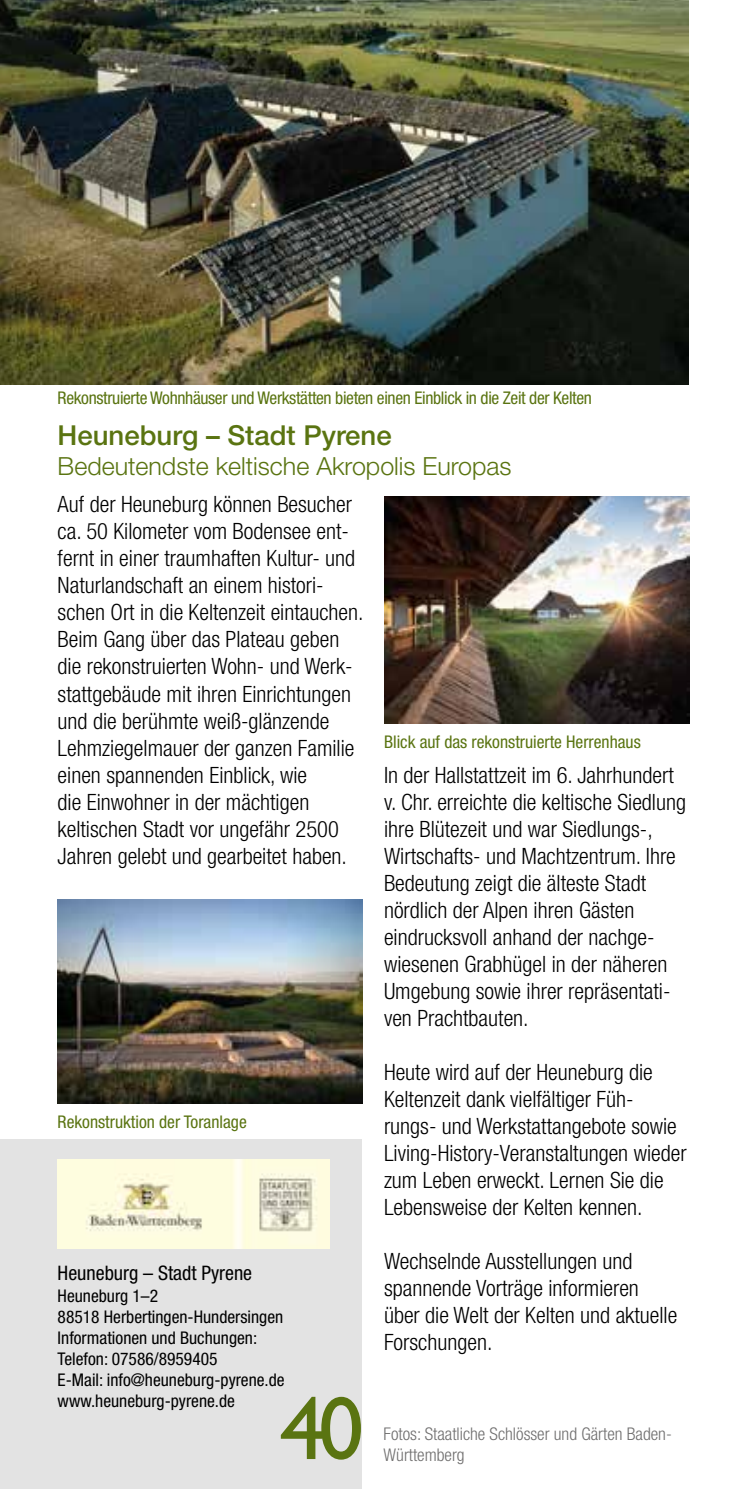
<style>
.page{position:relative;width:745px;height:1489px;background:#fff}
.page>*{position:absolute;margin:0;border:0;box-sizing:border-box;transform-origin:0 0}
.t1{font:90px "Gill Sans";color:#5a7411}
.t2{font:500 27.5px "Helvetica Neue LT Pro";color:#5a7411}
.t3{font:300 25px "Helvetica Neue LT Pro";color:#5a7411}
.t4{font:300 condensed 22.5px/27px "Helvetica Neue LT Pro";color:#000}
.t5{font:condensed 20px "Helvetica Neue LT Pro";color:#000}
.t6{font:condensed 17.5px/21px "Helvetica Neue LT Pro";color:#000}
.t7{font:condensed 17.5px "Helvetica Neue LT Pro";letter-spacing:-.02em;color:#5a7411}
.t8{font:condensed 17.5px "Helvetica Neue LT Pro";color:#5a7411}
.t9{font:300 condensed 17.5px/21px "Helvetica Neue LT Pro";color:#706f6f}
</style>
<div class="page">
<img style="left:0;top:0;width:687px;height:384px">
<div style="left:0;top:1139px;width:361px;height:349px;background:#e3e3e3"></div>
<img style="left:58px;top:1159px;width:271px;height:89px">
<img style="left:58px;top:899px;width:304px;height:204px">
<img style="left:384px;top:496px;width:304px;height:227px">
<p class="t7" style="left:58px;top:388px;width:535px">Rekonstruierte Wohnhäuser und Werkstätten bieten einen Einblick in die Zeit der Kelten</p>
<p class="t2" style="left:58px;top:419px;width:335px">Heuneburg – Stadt Pyrene</p>
<p class="t3" style="left:58px;top:451px;width:455px">Bedeutendste keltische Akropolis Europas</p>
<p class="t4" style="left:58px;top:490px;width:307px">Auf der Heuneburg können Besucher ca. 50 Kilometer vom Bodensee ent&shy;fernt in einer traumhaften Kultur- und Naturlandschaft an einem histori&shy;schen Ort in die Keltenzeit eintauchen.<br>Beim Gang über das Plateau geben die rekonstruierten Wohn- und Werk&shy;stattgebäude mit ihren Einrichtungen und die berühmte weiß-glänzende Lehmziegelmauer der ganzen Familie einen spannenden Einblick, wie<br>die Einwohner in der mächtigen keltischen Stadt vor ungefähr 2500<br>Jahren gelebt und gearbeitet haben.</p>
<p class="t8" style="left:58px;top:1111px;width:190px">Rekonstruktion der Toranlage</p>
<p class="t5" style="left:58px;top:1261px;width:196px">Heuneburg – Stadt Pyrene</p>
<p class="t6" style="left:58px;top:1284px;width:228px">Heuneburg 1–2<br>88518 Herbertingen-Hundersingen<br>Informationen und Buchungen:<br>Telefon: 07586/8959405<br>E-Mail: info@heuneburg-pyrene.de www.heuneburg-pyrene.de</p>
<h1 class="t1" style="left:279px;top:1375px;width:85px">40</h1>
<p class="t8" style="left:384px;top:731px;width:258px">Blick auf das rekonstruierte Herrenhaus</p>
<p class="t4" style="left:384px;top:761px;width:303px">In der Hallstattzeit im 6. Jahrhundert v. Chr. erreichte die keltische Siedlung ihre Blütezeit und war Siedlungs-, Wirtschafts- und Machtzentrum. Ihre Bedeutung zeigt die älteste Stadt nördlich der Alpen ihren Gästen eindrucksvoll anhand der nachge&shy;wiesenen Grabhügel in der näheren Umgebung sowie ihrer repräsentati&shy;ven Prachtbauten.</p>
<p class="t4" style="left:384px;top:1058px;width:304px">Heute wird auf der Heuneburg die Keltenzeit dank vielfältiger Füh&shy;rungs- und Werkstattangebote sowie Living-History-Veranstaltungen wieder zum Leben erweckt. Lernen Sie die Lebensweise der Kelten kennen.</p>
<p class="t4" style="left:384px;top:1247px;width:295px">Wechselnde Ausstellungen und spannende Vorträge informieren über die Welt der Kelten und aktuelle<br>Forschungen.</p>
<p class="t9" style="left:383px;top:1423px;width:289px">Fotos: Staatliche Schlösser und Gärten Baden-<br>Württemberg</p>
</div>
